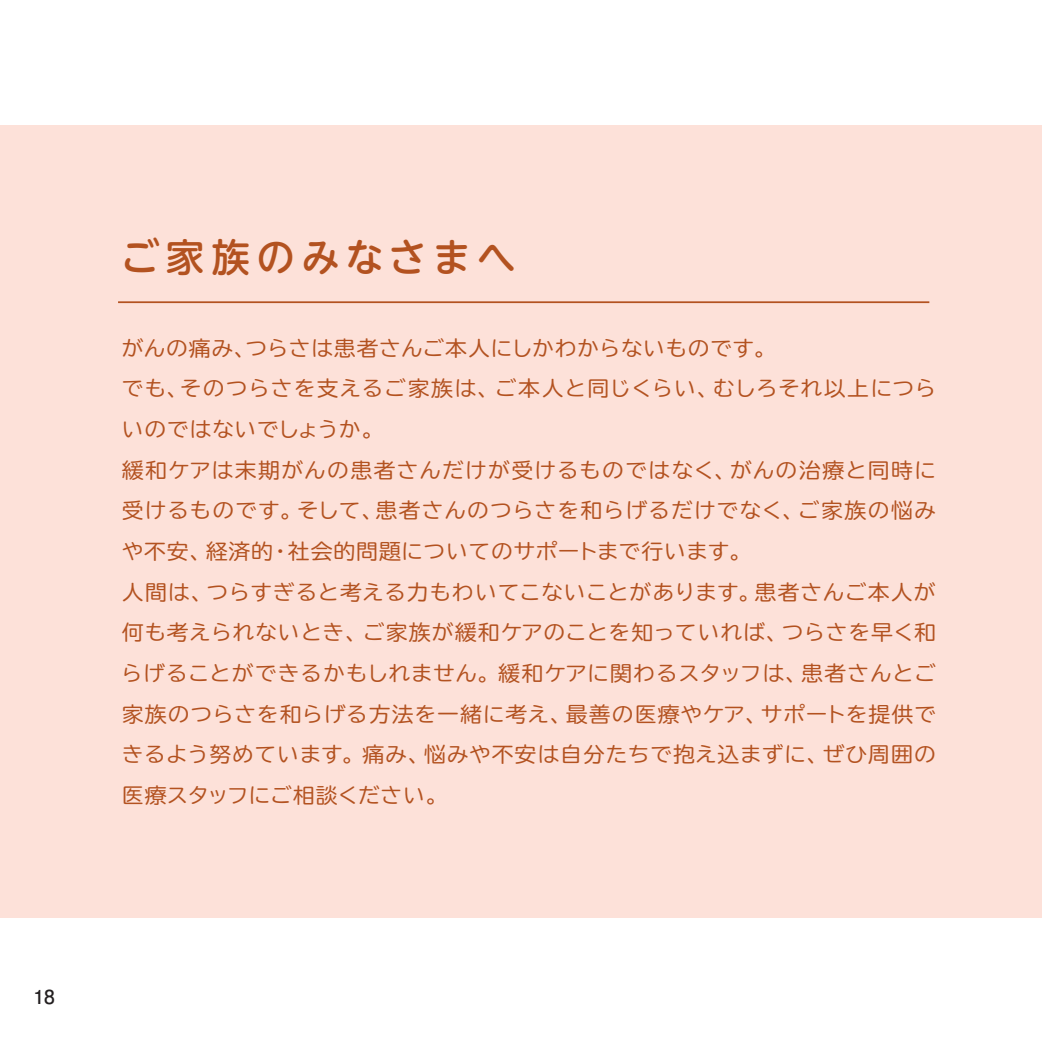
<style>
.page{position:relative;width:1042px;height:1042px;background:#fff}
.page>*{position:absolute;margin:0;border:0;box-sizing:border-box;transform-origin:0 0}
.t1{font:500 38.85px "UD Shin M Go Pro";letter-spacing:.16em;color:#b35220}
.t2{font:20.82px/40.6px "TBUDR Go Std";letter-spacing:.03em;color:#b35220;scale:1.05 1}
.t3{font:700 19.25px "Futo Go B101 Pro";color:#231f20}
</style>
<div class="page">
<div style="left:0;top:125px;width:1042px;height:793px;background:#fde1d9"></div>
<hr style="left:118px;top:301px;width:811px;height:2px;background:#b35220">
<p class="t1" style="left:120px;top:226px;width:397px">ご家族のみなさまへ</p>
<p class="t2" style="left:121px;top:327px;width:778px">がんの痛み、つらさは患者さんご本人にしかわからないものです。<br>でも、そのつらさを支えるご家族は、ご本人と同じくらい、むしろそれ以上につらいのではないでしょうか。<br>緩和ケアは末期がんの患者さんだけが受けるものではなく、がんの治療と同時に受けるものです。そして、患者さんのつらさを和らげるだけでなく、ご家族の悩みや不安、経済的・社会的問題についてのサポートまで行います。<br>人間は、つらすぎると考える力もわいてこないことがあります。患者さんご本人が何も考えられないとき、ご家族が緩和ケアのことを知っていれば、つらさを早く和らげることができるかもしれません。緩和ケアに関わるスタッフは、患者さんとご家族のつらさを和らげる方法を一緒に考え、最善の医療やケア、サポートを提供できるよう努めています。痛み、悩みや不安は自分たちで抱え込まずに、ぜひ周囲の医療スタッフにご相談ください。</p>
<p class="t3" style="left:33px;top:981px;width:23px">18</p>
</div>
